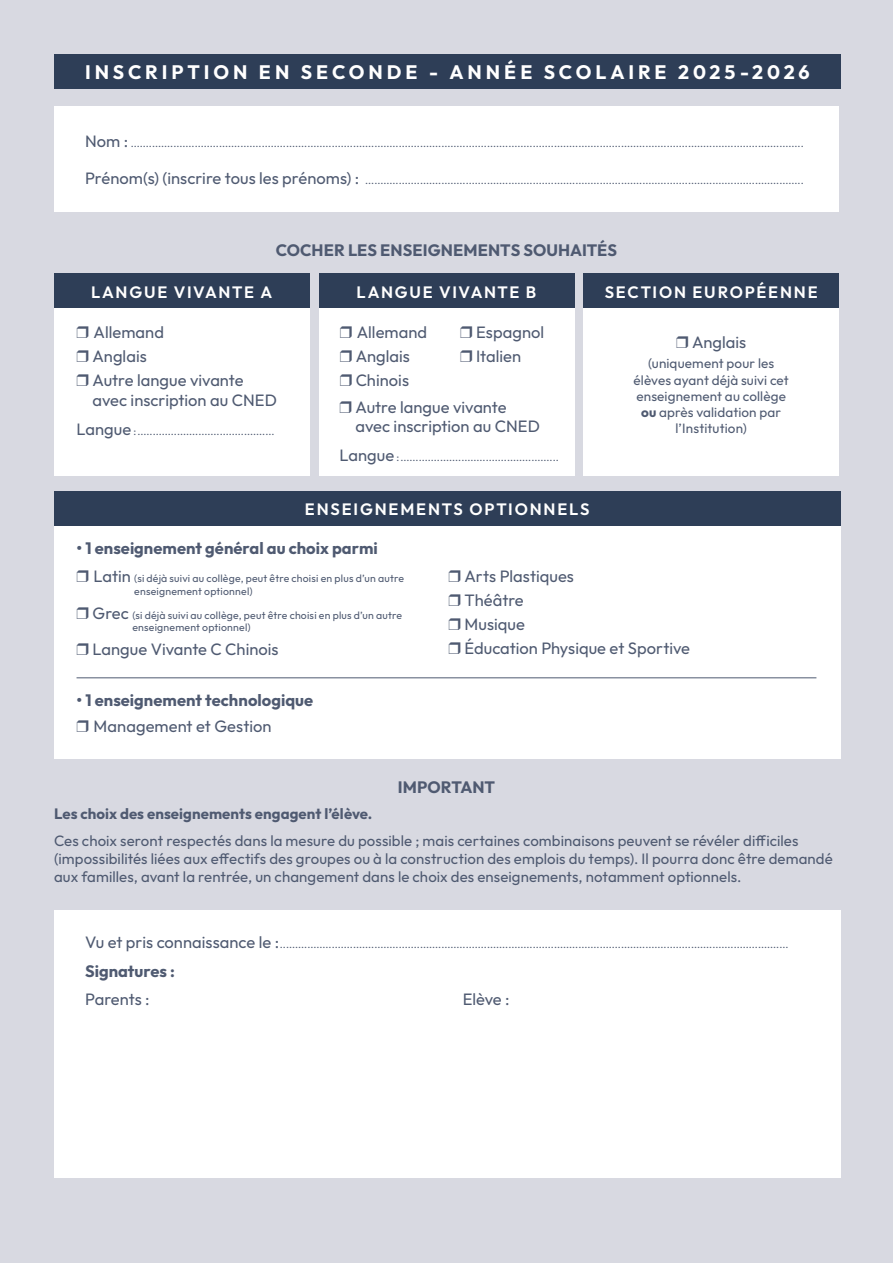
<style>
.page{position:relative;width:893px;height:1263px;background:#d8d9e1}
.page>*{position:absolute;margin:0;border:0;box-sizing:border-box;transform-origin:0 0}
.t1{font:700 19.5px "Outfit";letter-spacing:.2em;color:#fff}
.t2{font:16.5px/24px "Outfit";color:#4f5a71}
.t3{font:700 16.5px "Outfit";color:#4f5a71}
.t4{font:600 16.5px "Outfit";letter-spacing:.11em;color:#fff}
.t5{font:15px/18px "Outfit";letter-spacing:.005em;color:#4f5a71}
.t6{font:700 15px "Outfit";letter-spacing:.005em;color:#4f5a71}
.t7{font:13.5px/16.2px "Outfit";letter-spacing:.01em;color:#4f5a71;text-align:center}
.t8{font:10.5px/12.6px "Outfit";letter-spacing:.02em;color:#4f5a71}
.s1{font-size:16.5px}
.s2{font-weight:700}
</style>
<div class="page">
<div style="left:54px;top:106px;width:785px;height:106px;background:#fff"></div>
<div style="left:54px;top:299px;width:256px;height:177px;background:#fff"></div>
<div style="left:54px;top:517px;width:787px;height:242px;background:#fff"></div>
<div style="left:54px;top:910px;width:787px;height:268px;background:#fff"></div>
<div style="left:319px;top:299px;width:255px;height:177px;background:#fff"></div>
<div style="left:583px;top:299px;width:256px;height:177px;background:#fff"></div>
<div style="left:54px;top:54px;width:787px;height:34px;background:#2e3e57"></div>
<div style="left:54px;top:274px;width:256px;height:34px;background:#2e3e57"></div>
<div style="left:54px;top:491px;width:787px;height:34px;background:#2e3e57"></div>
<div style="left:319px;top:274px;width:255px;height:34px;background:#2e3e57"></div>
<div style="left:583px;top:274px;width:256px;height:34px;background:#2e3e57"></div>
<hr style="left:77px;top:677px;width:739px;height:1px;background:#4f5a71">
<h1 class="t1" style="left:85px;top:60px;width:726px">INSCRIPTION EN SECONDE - ANNÉE SCOLAIRE 2025-2026</h1>
<p class="t8" style="left:85px;top:137px;width:720px"><span class="s1">Nom :</span> .............................................................................................................................................................................................................................</p>
<p class="t8" style="left:85px;top:174px;width:720px"><span class="s1">Prénom(s) (inscrire tous les prénoms) :</span> ................................................................................................................................................</p>
<h2 class="t3" style="left:276px;top:240px;width:343px">COCHER LES ENSEIGNEMENTS SOUHAITÉS</h2>
<h2 class="t4" style="left:91px;top:281px;width:183px">LANGUE VIVANTE A</h2>
<h2 class="t2" style="left:92px;top:320px;width:153px">Allemand<br>Anglais<br>Autre langue vivante</h2>
<h2 class="t2" style="left:92px;top:388px;width:186px">avec inscription au CNED</h2>
<p class="t8" style="left:77px;top:424px;width:199px"><span class="s1">Langue</span> :.............................................</p>
<h2 class="t4" style="left:357px;top:281px;width:181px">LANGUE VIVANTE B</h2>
<h2 class="t4" style="left:605px;top:281px;width:214px">SECTION EUROPÉENNE</h2>
<h2 class="t2" style="left:356px;top:320px;width:73px">Allemand<br>Anglais<br>Chinois</h2>
<h2 class="t2" style="left:476px;top:320px;width:70px">Espagnol<br>Italien</h2>
<h2 class="t2" style="left:355px;top:396px;width:186px;line-height:19.8px">Autre langue vivante avec inscription au CNED</h2>
<p class="t8" style="left:339px;top:450px;width:221px"><span class="s1">Langue</span> :....................................................</p>
<h2 class="t4" style="left:305px;top:499px;width:286px">ENSEIGNEMENTS OPTIONNELS</h2>
<h2 class="t2" style="left:692px;top:330px;width:56px">Anglais</h2>
<p class="t7" style="left:634px;top:355px;width:157px">(uniquement pour les élèves ayant déjà suivi cet enseignement au collège <span class="s2">ou</span> après validation par l’Institution)</p>
<h2 class="t3" style="left:77px;top:538px;width:303px">• 1 enseignement général au choix parmi</h2>
<p class="t8" style="left:134px;top:572px;width:271px;text-indent:-41px"><span class="s1">Latin</span> (si déjà suivi au collège, peut être choisi en plus d’un autre enseignement optionnel)</p>
<p class="t8" style="left:132px;top:608px;width:271px;text-indent:-40px"><span class="s1">Grec</span> (si déjà suivi au collège, peut être choisi en plus d’un autre enseignement optionnel)</p>
<h2 class="t2" style="left:92px;top:637px;width:188px">Langue Vivante C Chinois</h2>
<h2 class="t3" style="left:77px;top:690px;width:238px">• 1 enseignement technologique</h2>
<h2 class="t2" style="left:94px;top:714px;width:179px">Management et Gestion</h2>
<h2 class="t2" style="left:464px;top:564px;width:227px">Arts Plastiques<br>Théâtre<br>Musique<br>Éducation Physique et Sportive</h2>
<h2 class="t3" style="left:398px;top:777px;width:99px">IMPORTANT</h2>
<h3 class="t6" style="left:54px;top:804px;width:320px">Les choix des enseignements engagent l’élève.</h3>
<p class="t5" style="left:54px;top:831px;width:780px">Ces choix seront respectés dans la mesure du possible ; mais certaines combinaisons peuvent se révéler difficiles (impossibilités liées aux effectifs des groupes ou à la construction des emplois du temps). Il pourra donc être demandé aux familles, avant la rentrée, un changement dans le choix des enseignements, notamment optionnels.</p>
<p class="t8" style="left:85px;top:938px;width:705px"><span class="s1">Vu et pris connaissance le :</span>.......................................................................................................................................................................</p>
<h2 class="t3" style="left:85px;top:960px;width:91px">Signatures :</h2>
<h2 class="t2" style="left:85px;top:987px;width:66px">Parents :</h2>
<h2 class="t2" style="left:463px;top:987px;width:48px">Elève :</h2>
</div>
